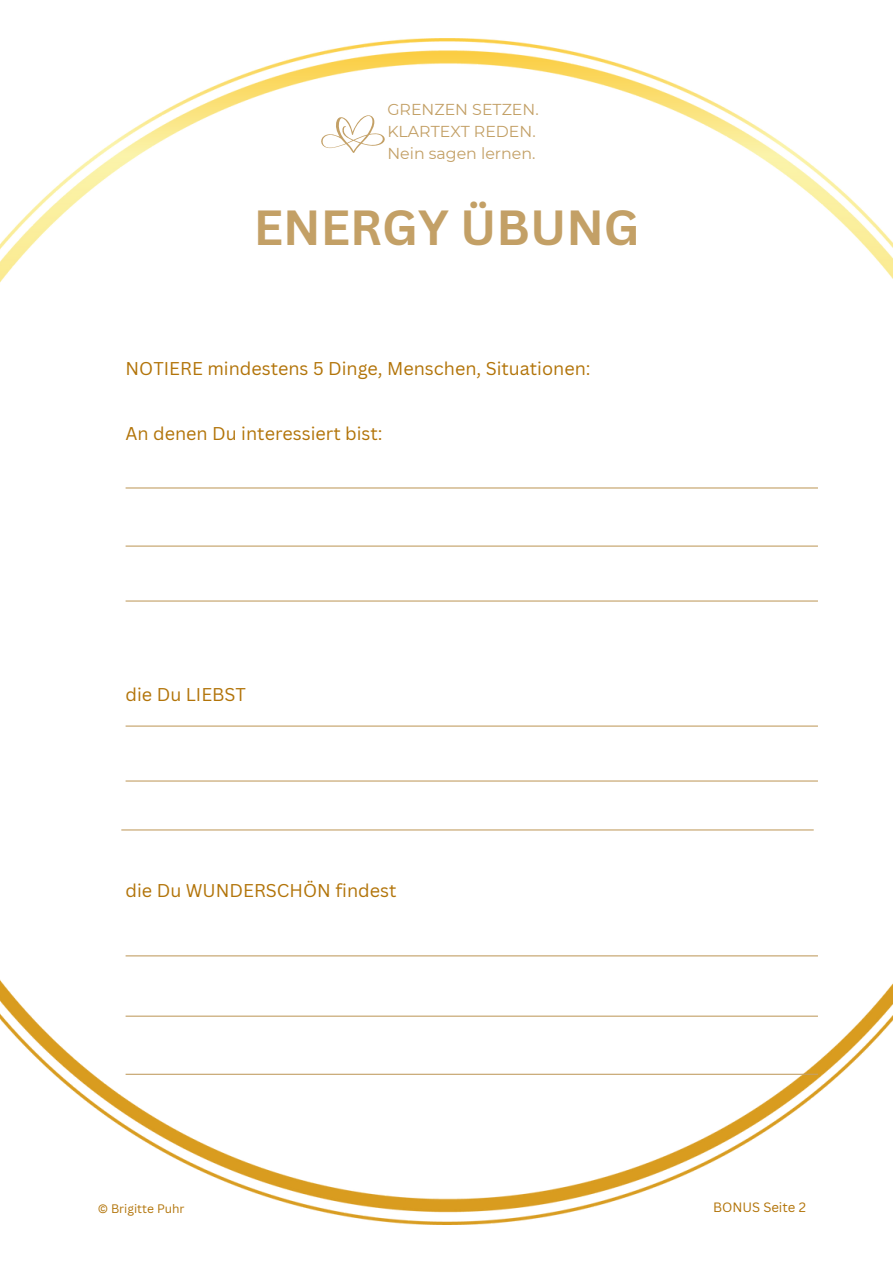
<style>
.page{position:relative;width:893px;height:1264px;background:#fff}
.page>*{position:absolute;margin:0;border:0;box-sizing:border-box;transform-origin:0 0}
.t1{font:700 48px "Canva Sans";color:#c3a066}
.t2{font:18px "Canva Sans";color:#b27409}
.t3{font:15.75px "Montserrat";color:#c3a066}
.t4{font:13.2px "Canva Sans";color:#b27409}
.t5{font:12px "Canva Sans";color:#b27409}
</style>
<div class="page">
<img style="left:0;top:39px;width:892px;height:1185px">
<svg style="left:318px;top:110px;width:69px;height:43px"></svg>
<hr style="left:126px;top:545px;width:691px;height:1px;background:#c3a066">
<hr style="left:126px;top:487px;width:691px;height:1px;background:#c3a066">
<hr style="left:126px;top:600px;width:691px;height:1px;background:#c3a066">
<hr style="left:126px;top:725px;width:691px;height:1px;background:#c3a066">
<hr style="left:126px;top:780px;width:691px;height:1px;background:#c3a066">
<hr style="left:121px;top:829px;width:692px;height:1px;background:#c3a066">
<hr style="left:126px;top:1073px;width:691px;height:1px;background:#c3a066">
<hr style="left:126px;top:1015px;width:691px;height:1px;background:#c3a066">
<hr style="left:126px;top:955px;width:691px;height:1px;background:#c3a066">
<p class="t3" style="left:387px;top:99px;width:153px">GRENZEN SETZEN.</p>
<p class="t3" style="left:387px;top:121px;width:150px">KLARTEXT REDEN.</p>
<p class="t3" style="left:387px;top:143px;width:150px">Nein sagen lernen.</p>
<p class="t1" style="left:254px;top:193px;width:387px">ENERGY ÜBUNG</p>
<p class="t2" style="left:126px;top:356px;width:466px">NOTIERE mindestens 5 Dinge, Menschen, Situationen:</p>
<p class="t2" style="left:126px;top:421px;width:258px">An denen Du interessiert bist:</p>
<p class="t2" style="left:126px;top:682px;width:122px">die Du LIEBST</p>
<p class="t2" style="left:126px;top:878px;width:272px">die Du WUNDERSCHÖN findest</p>
<p class="t5" style="left:98px;top:1199px;width:88px">© Brigitte Puhr</p>
<p class="t4" style="left:713px;top:1198px;width:94px">BONUS Seite 2</p>
</div>
